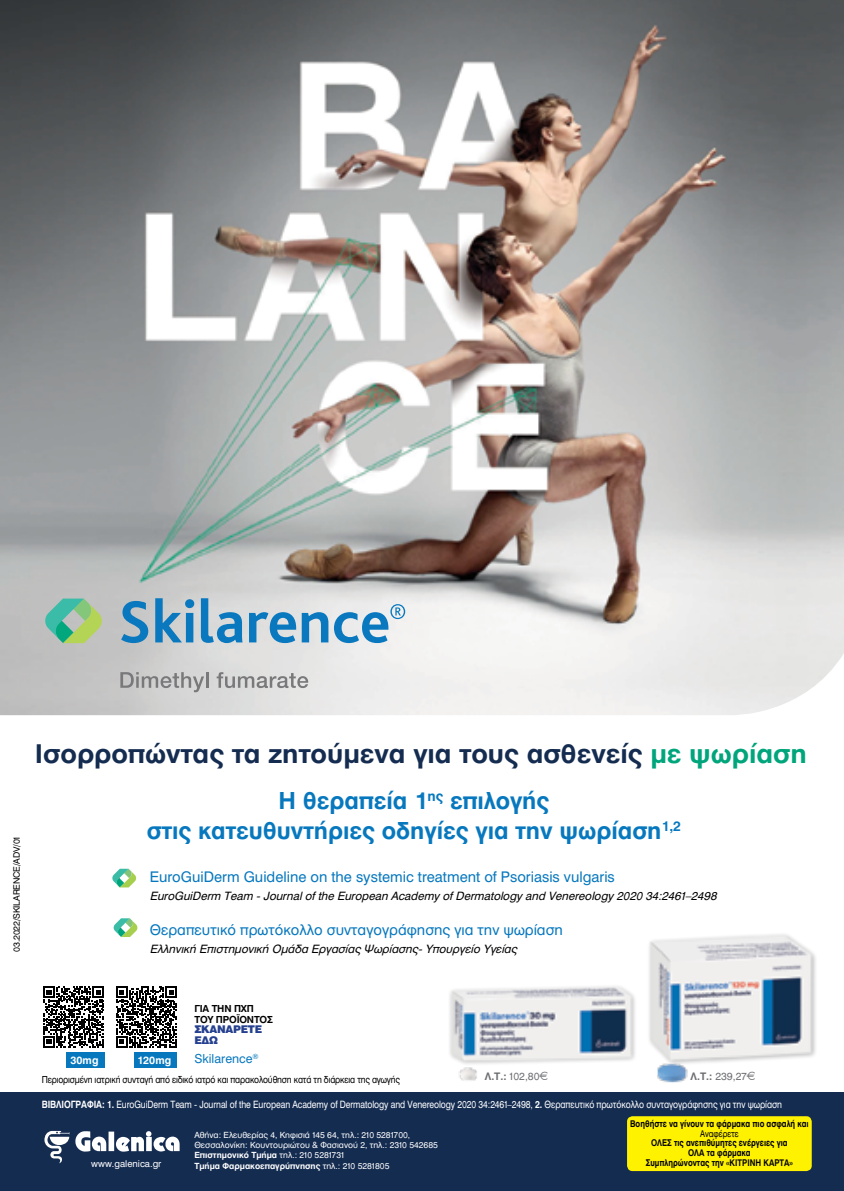
<style>
.page{position:relative;width:844px;height:1191px;background:#fff}
.page>*{position:absolute;margin:0;border:0;box-sizing:border-box;transform-origin:0 0}
.t1{font:700 25.72px "CPHELVETICA";color:#152c51;scale:1.04 1}
.t2{font:700 23.28px/29.8px "CPHELVETICA";color:#0778be;text-align:center}
.t3{font:14.53px "CPHELVETICA";color:#0778be}
.t4{font:12.25px "CPHELVETICA";color:#0778be}
.t5{font:italic 11.38px "CPHELVETICA";color:#000}
.t6{font:900 10.5px/10.5px "CPHELVETICA";letter-spacing:-.02em;color:#25408f}
.t7{font:700 10.5px "CPHELVETICA";color:#fff}
.t8{font:10.33px "CPHELVETICA";color:#6d6e71}
.t9{font:9.97px "CPHELVETICA";letter-spacing:-.01em;color:#fff;scale:.85 1}
.t10{font:9.62px "CPHELVETICA";letter-spacing:-.02em;color:#000;scale:.87 1}
.t11{font:700 9.62px/10.5px "CPHELVETICA";letter-spacing:-.02em;color:#000}
.t12{font:9.28px "CPHELVETICA";color:#fff}
.t13{font:9.1px/9.8px "UB Helvetica Bold";color:#000;text-align:center;scale:.84 1}
.t14{font:9.1px "UB Helvetica";color:#000;scale:.84 1}
.t15{font:8.75px "CPHELVETICA";letter-spacing:-.02em;color:#000}
.t16{font:8.4px/10.3px "CPHELVETICA";color:#fff}
.s1{color:#00a57c}
.s2{font-weight:700}
.s3{font-family:"Euro"}
</style>
<div class="page">
<div style="left:66px;top:1038px;width:39px;height:30px;background:#0778be"></div>
<div style="left:134px;top:1038px;width:43px;height:30px;background:#0778be"></div>
<img style="left:0;top:0;width:843px;height:716px">
<svg style="left:121px;top:601px;width:27px;height:42px"></svg>
<svg style="left:155px;top:598px;width:39px;height:44px;background:#6da4c6"></svg>
<svg style="left:201px;top:598px;width:41px;height:45px;background:#78accc"></svg>
<svg style="left:249px;top:612px;width:79px;height:31px;background:#71aace"></svg>
<svg style="left:334px;top:604px;width:71px;height:39px"></svg>
<svg style="left:44px;top:598px;width:59px;height:45px;background:#8bc298"></svg>
<svg style="left:120px;top:672px;width:88px;height:20px;background:#b5b5b6"></svg>
<svg style="left:217px;top:672px;width:91px;height:16px"></svg>
<div style="left:0;top:1092px;width:843px;height:99px;background:#152c51"></div>
<svg style="left:44px;top:1131px;width:136px;height:32px"></svg>
<div style="left:627px;top:1116px;width:184px;height:55px;background:#fff200;border-radius:6px"></div>
<img style="left:459px;top:1068px;width:18px;height:13px">
<img style="left:449px;top:986px;width:178px;height:82px">
<img style="left:657px;top:1066px;width:31px;height:17px">
<img style="left:627px;top:934px;width:189px;height:132px">
<svg style="left:112px;top:868px;width:24px;height:19px"></svg>
<svg style="left:113px;top:918px;width:25px;height:19px"></svg>
<div style="left:39px;top:982px;width:69px;height:69px;background:#fff"></div>
<svg style="left:43px;top:986px;width:61px;height:61px"></svg>
<div style="left:112px;top:982px;width:69px;height:69px;background:#fff"></div>
<svg style="left:116px;top:986px;width:61px;height:61px"></svg>
<p class="t15" style="left:11px;top:952px;width:117px;rotate:-90deg">03.2022/SKILARENCE/ADV/01</p>
<h1 class="t1" style="left:35px;top:738px;width:743px">Ισορροπώντας τα ζητούμενα για τους ασθενείς <span class="s1">με ψωρίαση</span></h1>
<h2 class="t2" style="left:147px;top:785px;width:535px">Η θεραπεία 1<sup>ης</sup> επιλογής<br>στις κατευθυντήριες οδηγίες για την ψωρίαση<sup>1,2</sup></h2>
<h3 class="t3" style="left:150px;top:867px;width:466px">EuroGuiDerm Guideline on the systemic treatment of Psoriasis vulgaris</h3>
<h3 class="t5" style="left:150px;top:889px;width:568px">EuroGuiDerm Team - Journal of the European Academy of Dermatology and Venereology 2020 34:2461–2498</h3>
<h3 class="t3" style="left:150px;top:920px;width:414px">Θεραπευτικό πρωτόκολλο συνταγογράφησης για την ψωρίαση</h3>
<h3 class="t5" style="left:150px;top:942px;width:368px">Ελληνική Επιστημονική Ομάδα Εργασίας Ψωρίασης- Υπουργείο Υγείας</h3>
<p class="t11" style="left:194px;top:1003px;width:80px">ΓΙΑ ΤΗΝ ΠΧΠ<br>ΤΟΥ ΠΡΟΪΟΝΤΟΣ</p>
<p class="t6" style="left:194px;top:1024px;width:69px">ΣΚΑΝΑΡΕΤΕ<br>ΕΔΏ</p>
<p class="t7" style="left:70px;top:1053px;width:29px">30mg</p>
<h3 class="t4" style="left:194px;top:1051px;width:67px">Skilarence<sup>®</sup></h3>
<p class="t7" style="left:137px;top:1053px;width:35px">120mg</p>
<p class="t10" style="left:42px;top:1074px;width:413px">Περιορισμένη ιατρική συνταγή από ειδικό ιατρό και παρακολούθηση κατά τη διάρκεια της αγωγής</p>
<p class="t8" style="left:484px;top:1069px;width:65px"><span class="s2">Λ.Τ.:</span> 102,80<span class="s3">e</span></p>
<p class="t8" style="left:690px;top:1069px;width:66px"><span class="s2">Λ.Τ.:</span> 239,27<span class="s3">e</span></p>
<p class="t9" style="left:42px;top:1098px;width:872px"><span class="s2">ΒΙΒΛΙΟΓΡΑΦΙΑ: 1.</span> EuroGuiDerm Team - Journal of the European Academy of Dermatology and Venereology 2020 34:2461–2498, <span class="s2">2.</span> Θεραπευτικό πρωτόκολλο συνταγογράφησης για την ψωρίαση</p>
<p class="t12" style="left:91px;top:1158px;width:72px">www.galenica.gr</p>
<p class="t16" style="left:194px;top:1129px;width:245px">Αθήνα: Ελευθερίας 4, Κηφισιά 145 64, τηλ.: 210 5281700, Θεσσαλονίκη: Κουντουριώτου &amp; Φασιανού 2, τηλ.: 2310 542685<br><span class="s2">Επιστημονικό Τμήμα</span> τηλ.: 210 5281731<br><span class="s2">Τμήμα Φαρμακοεπαγρύπνησης</span> τηλ.: 210 5281805</p>
<p class="t13" style="left:630px;top:1118px;width:214px">Βοηθήστε να γίνουν τα φάρμακα πιο ασφαλή και</p>
<p class="t14" style="left:700px;top:1127px;width:48px">Αναφέρετε</p>
<p class="t13" style="left:645px;top:1138px;width:177px">ΟΛΕΣ τις ανεπιθύμητες ενέργειες για<br>ΟΛΑ τα φάρμακα<br>Συμπληρώνοντας την «ΚΙΤΡΙΝΗ ΚΑΡΤΑ»</p>
</div>
